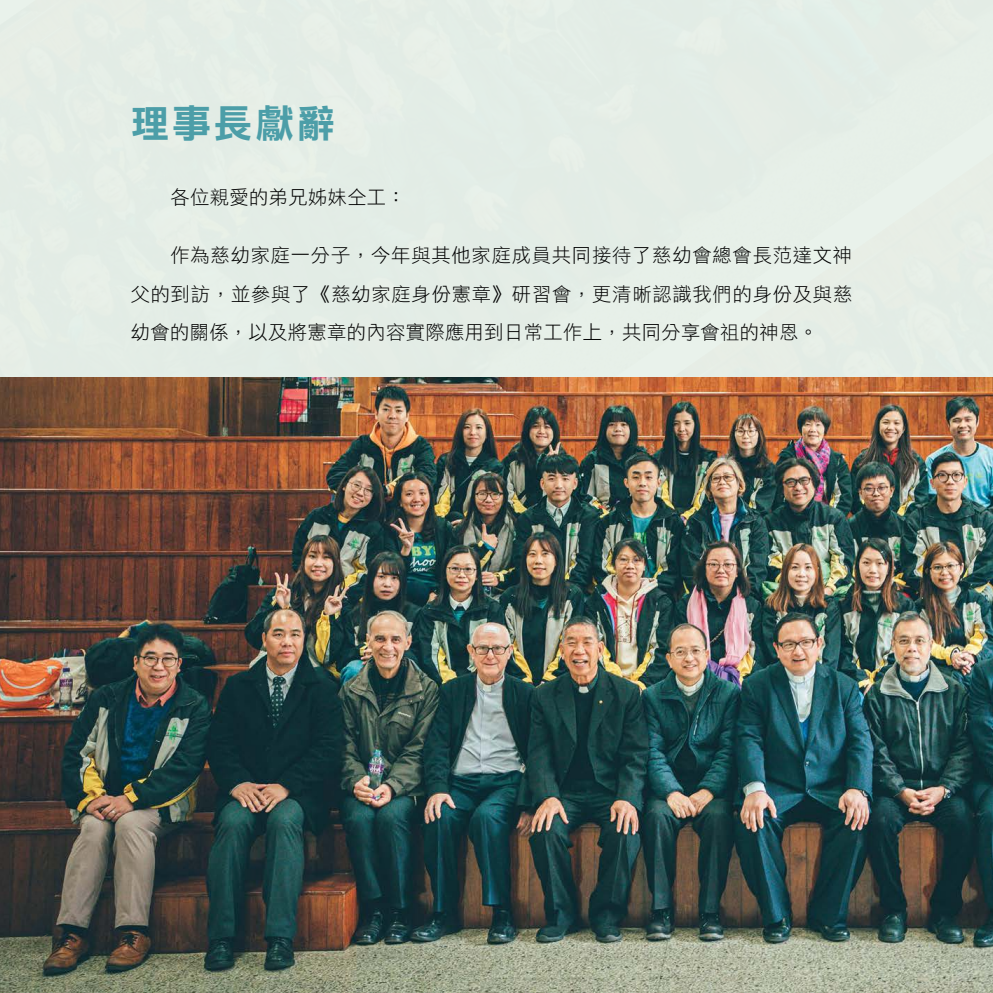
<style>
.page{position:relative;width:993px;height:993px;background:#fff}
.page>*{position:absolute;margin:0;border:0;box-sizing:border-box;transform-origin:0 0}
.t1{font:38.5px "DF Li Hei HK W7";letter-spacing:.08em;color:#4c9ea8}
.t2{font:19.25px/38.5px "DF Li Hei HK W3";letter-spacing:.02em;color:#000;text-align:justify}
.t3{font:14px "Free Serif";color:#61604f}
</style>
<div class="page">
<img style="left:0;top:377px;width:992px;height:615px">
<h1 class="t1" style="left:131px;top:103px;width:206px">理事長獻辭</h1>
<p class="t2" style="left:170px;top:177px;width:237px">各位親愛的弟兄姊妹仝工：</p>
<p class="t2" style="left:131px;top:236px;width:722px;text-indent:40px">作為慈幼家庭一分子，今年與其他家庭成員共同接待了慈幼會總會長范達文神父的到訪，並參與了《慈幼家庭身份憲章》研習會，更清晰認識我們的身份及與慈幼會的關係，以及將憲章的內容實際應用到日常工作上，共同分享會祖的神恩。</p>
<p class="t3" style="left:42px;top:930px;width:8px">6</p>
</div>
